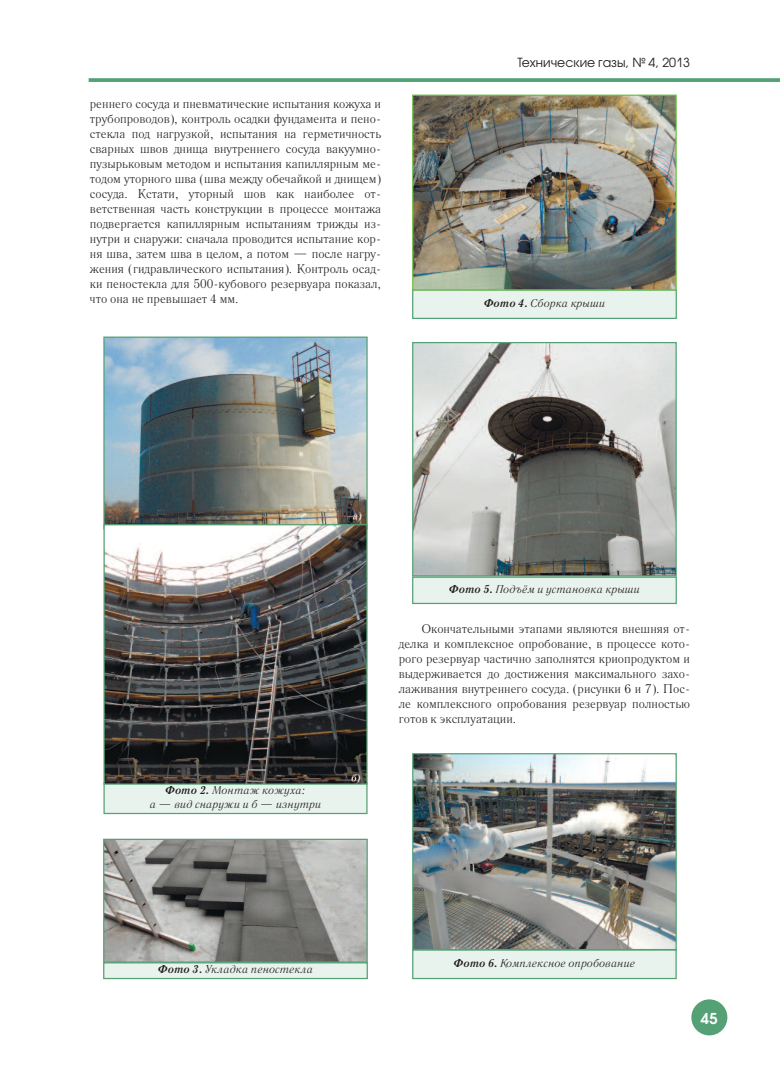
<style>
.page{position:relative;width:780px;height:1088px;background:#fff}
.page>*{position:absolute;margin:0;border:0;box-sizing:border-box;transform-origin:0 0}
.t1{font:600 15px "Avant Garde Gothic C";color:#fff}
.t2{font:12.5px/15px "Literaturnaya C";color:#231f20;text-align:justify}
.t3{font:12.5px "Avant Garde Gothic C";color:#231f20}
.t4{font:italic 11.25px/13.5px "Literaturnaya C";color:#231f20;text-align:center}
.s1{font-weight:700}
</style>
<div class="page">
<div style="left:691px;top:999px;width:36px;height:36px;background:#53a174;border-radius:50%"></div>
<svg style="left:89px;top:78px;width:691px;height:4px;background:#5da67c"></svg>
<div style="left:105px;top:783px;width:261px;height:30px;background:#e9f3ed"></div>
<div style="left:103px;top:782px;width:264px;height:32px;border:1px solid #53a174"></div>
<img style="left:105px;top:338px;width:260px;height:186px">
<div style="left:103px;top:336px;width:264px;height:193px;border:1px solid #53a174"></div>
<img style="left:105px;top:526px;width:260px;height:257px">
<div style="left:103px;top:524px;width:264px;height:261px;border:1px solid #53a174"></div>
<div style="left:104px;top:963px;width:262px;height:15px;background:#e9f3ed"></div>
<div style="left:103px;top:962px;width:265px;height:17px;border:1px solid #53a174"></div>
<img style="left:105px;top:841px;width:261px;height:120px">
<div style="left:103px;top:839px;width:265px;height:124px;border:1px solid #53a174"></div>
<div style="left:413px;top:291px;width:262px;height:27px;background:#e9f3ed"></div>
<div style="left:412px;top:289px;width:264px;height:30px;border:1px solid #53a174"></div>
<img style="left:414px;top:97px;width:260px;height:191px">
<div style="left:412px;top:95px;width:264px;height:195px;border:1px solid #71bf44"></div>
<div style="left:413px;top:950px;width:262px;height:28px;background:#e9f3ed"></div>
<div style="left:412px;top:949px;width:264px;height:30px;border:1px solid #53a174"></div>
<img style="left:414px;top:755px;width:260px;height:193px">
<div style="left:412px;top:753px;width:264px;height:197px;border:1px solid #53a174"></div>
<div style="left:413px;top:578px;width:262px;height:25px;background:#e9f3ed"></div>
<div style="left:412px;top:576px;width:264px;height:28px;border:1px solid #53a174"></div>
<img style="left:414px;top:344px;width:260px;height:230px">
<div style="left:412px;top:342px;width:264px;height:234px;border:1px solid #53a174"></div>
<p class="t2" style="left:90px;top:97px;width:293px">реннего сосуда и пневматические испытания кожуха и трубопроводов), контроль осадки фундамента и пено&shy;стекла под нагрузкой, испытания на герметичность сварных швов днища внутреннего сосуда вакуумно&shy;пузырьковым методом и испытания капиллярным ме&shy;тодом уторного шва (шва между обечайкой и днищем) сосуда. Кстати, уторный шов как наиболее от&shy;ветственная часть конструкции в процессе монтажа подвергается капиллярным испытаниям трижды из&shy;нутри и снаружи: сначала проводится испытание кор&shy;ня шва, затем шва в целом, а потом — после нагру&shy;жения (гидравлического испытания). Контроль осад&shy;ки пеностекла для 500-кубового резервуара показал, что она не превышает 4 мм.</p>
<p class="t3" style="left:517px;top:55px;width:174px">Технические газы, № 4, 2013</p>
<p class="t4" style="left:483px;top:297px;width:123px"><span class="s1">Фото 4.</span> Сборка крыши</p>
<p class="t4" style="left:150px;top:785px;width:173px"><span class="s1">Фото 2.</span> Монтаж кожуха:<br>а — вид снаружи и б — изнутри</p>
<p class="t4" style="left:158px;top:964px;width:157px"><span class="s1">Фото 3.</span> Укладка пеностекла</p>
<p class="t4" style="left:449px;top:583px;width:192px"><span class="s1">Фото 5.</span> Подъём и установка крыши</p>
<p class="t2" style="left:399px;top:622px;width:293px;text-indent:22px">Окончательными этапами являются внешняя от&shy;делка и комплексное опробование, в процессе кото&shy;рого резервуар частично заполнятся криопродуктом и выдерживается до достижения максимального захо&shy;лаживания внутреннего сосуда. (рисунки 6 и 7). Пос&shy;ле комплексного опробования резервуар полностью готов к эксплуатации.</p>
<p class="t4" style="left:453px;top:957px;width:183px"><span class="s1">Фото 6.</span> Комплексное опробование</p>
<p class="t1" style="left:701px;top:1010px;width:18px">45</p>
</div>
